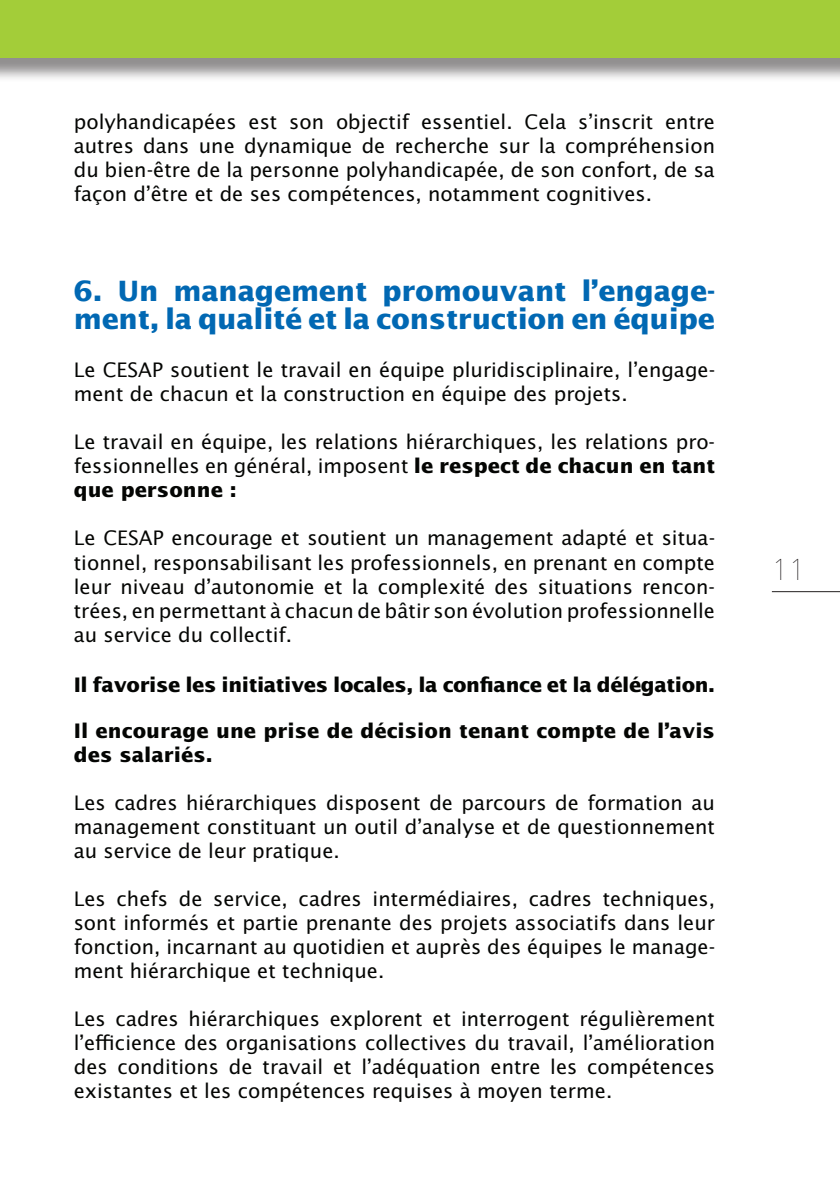
<style>
.page{position:relative;width:840px;height:1191px;background:#fff}
.page>*{position:absolute;margin:0;border:0;box-sizing:border-box;transform-origin:0 0}
.t1{font:200 30px "Avenir Next";color:#231f20}
.t2{font:700 28px/28px "Lucida Sans";letter-spacing:-.01em;color:#0168b3}
.t3{font:20px/24px "Lucida Sans";color:#040503;text-align:justify}
.t4{font:700 20px/24px "Lucida Sans";color:#040503}
.t5{font:700 20px "Lucida Sans";letter-spacing:-.02em;color:#040503}
.s1{font-weight:700}
</style>
<div class="page">
<div style="left:0;top:0;width:839px;height:82px;background:#231f20;opacity:.5"></div>
<div style="left:0;top:0;width:839px;height:58px;background:#a3cd39"></div>
<hr style="left:771px;top:591px;width:68px;height:1px;background:#231f20">
<p class="t3" style="left:74px;top:110px;width:642px">polyhandicapées est son objectif essentiel. Cela s’inscrit entre autres dans une dynamique de recherche sur la compréhension du bien-être de la personne polyhandicapée, de son confort, de sa façon d’être et de ses compétences, notamment cognitives.</p>
<h2 class="t2" style="left:74px;top:277px;width:642px">6. Un management promouvant l’engage&shy;ment, la qualité et la construction en équipe</h2>
<p class="t3" style="left:74px;top:358px;width:642px">Le CESAP soutient le travail en équipe pluridisciplinaire, l’engage&shy;ment de chacun et la construction en équipe des projets.</p>
<p class="t3" style="left:74px;top:430px;width:642px">Le travail en équipe, les relations hiérarchiques, les relations pro&shy;fessionnelles en général, imposent <span class="s1">le respect de chacun en tant que personne :</span></p>
<p class="t3" style="left:74px;top:526px;width:642px">Le CESAP encourage et soutient un management adapté et situa&shy;tionnel, responsabilisant les professionnels, en prenant en compte leur niveau d’autonomie et la complexité des situations rencon&shy;trées, en permettant à chacun de bâtir son évolution professionnelle au service du collectif.</p>
<p class="t5" style="left:74px;top:672px;width:642px">Il favorise les initiatives locales, la confiance et la délégation.</p>
<p class="t4" style="left:74px;top:718px;width:642px">Il encourage une prise de décision tenant compte de l’avis des salariés.</p>
<p class="t3" style="left:74px;top:790px;width:642px">Les cadres hiérarchiques disposent de parcours de formation au management constituant un outil d’analyse et de questionnement au service de leur pratique.</p>
<p class="t3" style="left:74px;top:886px;width:642px">Les chefs de service, cadres intermédiaires, cadres techniques, sont informés et partie prenante des projets associatifs dans leur fonction, incarnant au quotidien et auprès des équipes le manage&shy;ment hiérarchique et technique.</p>
<p class="t3" style="left:74px;top:1006px;width:642px">Les cadres hiérarchiques explorent et interrogent régulièrement l’efficience des organisations collectives du travail, l’amélioration des conditions de travail et l’adéquation entre les compétences existantes et les compétences requises à moyen terme.</p>
<h1 class="t1" style="left:771px;top:544px;width:35px">11</h1>
</div>
